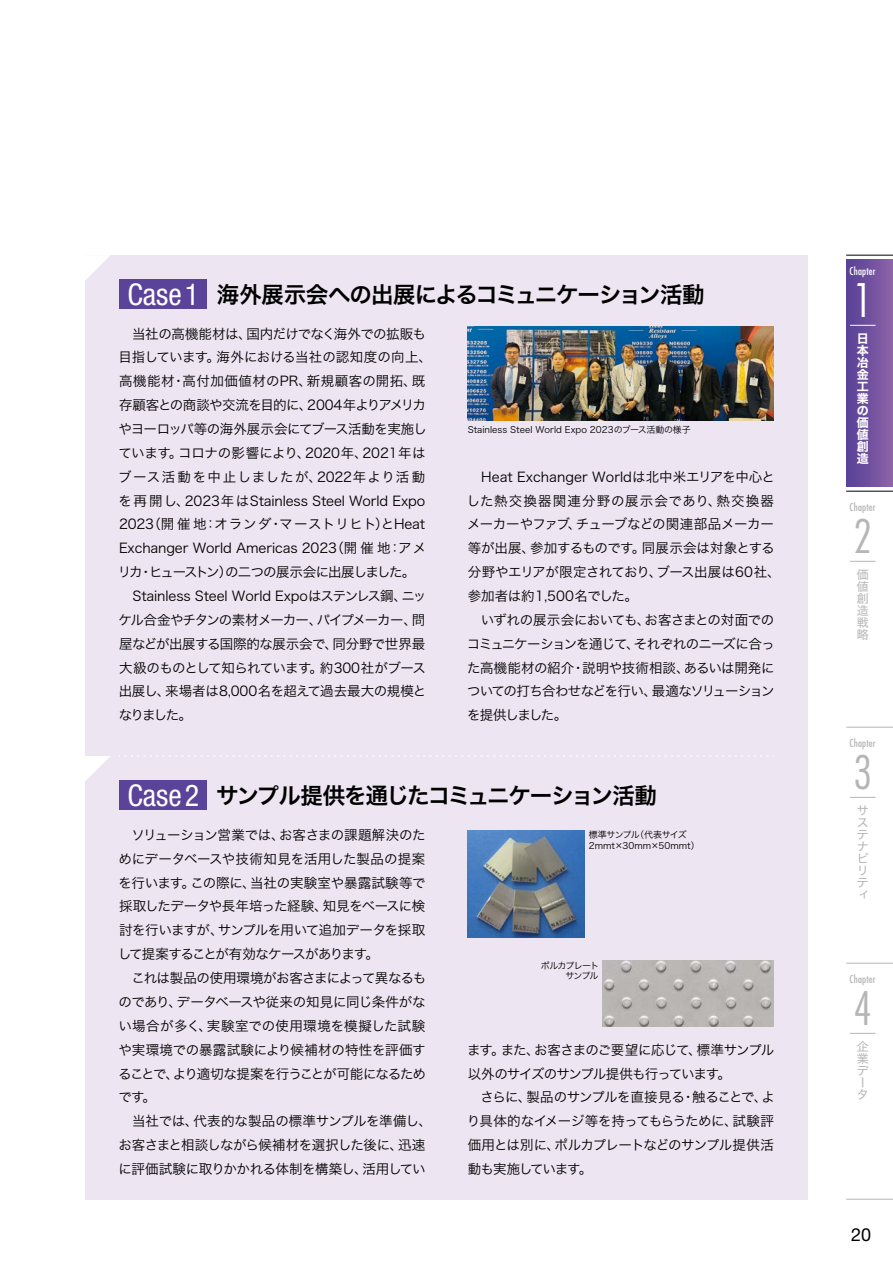
<style>
.page{position:relative;width:893px;height:1263px;background:#fff}
.page>*{position:absolute;margin:0;border:0;box-sizing:border-box;transform-origin:0 0}
.t1{font:300 condensed 45px "Futura Std";color:#b5b6b6}
.t2{font:300 condensed 45px "Futura Std";color:#fff}
.t3{font:22.5px "Hira Kaku Std N W6";letter-spacing:-.055em;color:#000}
.t4{font:18px "Helvetica Neue LT Std";color:#000}
.t5{font:13.5px/23.9px "Hira Kaku Std N W3";letter-spacing:-.025em;color:#000;text-align:justify}
.t6{font:13.5px/23.9px "Hira Kaku Std N W3";color:#000}
.t7{font:13.5px/23.9px "Hira Kaku Std N W3";letter-spacing:-.07em;color:#000}
.t8{font:12px/12px "Hira Kaku Std N W4";color:#b5b6b6}
.t9{font:12px/12px "Hira Kaku Std N W7";color:#fff}
.t10{font:condensed 10.5px "Futura Std";letter-spacing:.02em;color:#b5b6b6}
.t11{font:condensed 10.5px "Futura Std";letter-spacing:.02em;color:#fff}
.t12{font:9px/10.5px "Hira Kaku Std N W3";color:#000}
.t13{font:9px/10.5px "Hira Kaku Std N W3";letter-spacing:-.1em;color:#000;text-align:right}
.s1{font-family:"Helvetica Neue LT Std";font-stretch:condensed;font-size:30px;color:#fff}
</style>
<div class="page">
<div style="left:85px;top:255px;width:723px;height:944px;background:#ede5f1"></div>
<svg style="left:85px;top:255px;width:25px;height:25px"></svg>
<svg style="left:85px;top:756px;width:25px;height:25px"></svg>
<svg style="left:119px;top:755px;width:655px;height:2px"></svg>
<img style="left:468px;top:327px;width:306px;height:93px">
<img style="left:468px;top:830px;width:117px;height:108px">
<img style="left:603px;top:961px;width:171px;height:66px">
<div style="left:119px;top:279px;width:88px;height:30px;background:#5a4398"></div>
<div style="left:119px;top:780px;width:88px;height:30px;background:#5a4398"></div>
<hr style="left:846px;top:491px;width:47px;height:1px;background:#000">
<hr style="left:846px;top:255px;width:47px;height:1px;background:#000">
<div style="left:846px;top:259px;width:47px;height:228px;background:linear-gradient(to right,#564096,#8d63a7)"></div>
<svg style="left:850px;top:325px;width:25px;height:1px"></svg>
<svg style="left:850px;top:561px;width:25px;height:1px"></svg>
<hr style="left:846px;top:727px;width:47px;height:1px;background:#b5b6b6">
<svg style="left:850px;top:797px;width:25px;height:1px"></svg>
<hr style="left:846px;top:963px;width:47px;height:1px;background:#b5b6b6">
<hr style="left:846px;top:1199px;width:47px;height:1px;background:#b5b6b6">
<svg style="left:850px;top:1033px;width:25px;height:1px"></svg>
<h2 class="t3" style="left:127px;top:277px;width:579px"><span class="s1">Case1</span> 海外展示会への出展によるコミュニケーション活動</h2>
<p class="t5" style="left:118px;top:321px;width:316px;text-align:left;text-indent:14px">当社の高機能材は、国内だけでなく海外での拡販も目指しています。海外における当社の認知度の向上、高機能材・高付加価値材のPR、新規顧客の開拓、既存顧客との商談や交流を目的に、2004年よりアメリカやヨーロッパ等の海外展示会にてブース活動を実施しています。コロナの影響により、2020年、2021年はブース活動を中止しましたが、2022年より活動を再開し、2023年はStainless Steel World Expo<br>2023（開催地：オランダ・マーストリヒト）とHeat<br>Exchanger World Americas 2023（開催地：アメリカ・ヒューストン）の二つの展示会に出展しました。</p>
<p class="t5" style="left:119px;top:584px;width:309px;text-indent:14px">Stainless Steel World Expoはステンレス鋼、ニッケル合金やチタンの素材メーカー、パイプメーカー、問屋などが出展する国際的な展示会で、同分野で世界最大級のものとして知られています。約300社がブース出展し、来場者は8,000名を超えて過去最大の規模となりました。</p>
<p class="t12" style="left:468px;top:424px;width:225px">Stainless Steel World Expo 2023のブース活動の様子</p>
<p class="t6" style="left:467px;top:465px;width:315px;text-indent:14px">Heat Exchanger Worldは北中米エリアを中心とした熱交換器関連分野の展示会であり、熱交換器メーカーやファブ、チューブなどの関連部品メーカー等が出展、参加するものです。同展示会は対象とする分野やエリアが限定されており、ブース出展は60社、参加者は約1,500名でした。</p>
<p class="t5" style="left:467px;top:608px;width:309px;text-indent:14px">いずれの展示会においても、お客さまとの対面でのコミュニケーションを通じて、それぞれのニーズに合った高機能材の紹介・説明や技術相談、あるいは開発についての打ち合わせなどを行い、最適なソリューションを提供しました。</p>
<h2 class="t3" style="left:127px;top:778px;width:531px"><span class="s1">Case2</span> サンプル提供を通じたコミュニケーション活動</h2>
<p class="t5" style="left:118px;top:823px;width:309px;text-indent:14px">ソリューション営業では、お客さまの課題解決のためにデータベースや技術知見を活用した製品の提案を行います。この際に、当社の実験室や暴露試験等で採取したデータや長年培った経験、知見をベースに検討を行いますが、サンプルを用いて追加データを採取して提案することが有効なケースがあります。</p>
<p class="t5" style="left:118px;top:966px;width:309px;text-indent:13px">これは製品の使用環境がお客さまによって異なるものであり、データベースや従来の知見に同じ条件がない場合が多く、実験室での使用環境を模擬した試験や実環境での暴露試験により候補材の特性を評価することで、より適切な提案を行うことが可能になるためです。</p>
<p class="t5" style="left:119px;top:1109px;width:315px;text-align:left;text-indent:14px">当社では、代表的な製品の標準サンプルを準備し、お客さまと相談しながら候補材を選択した後に、迅速に評価試験に取りかかれる体制を構築し、活用してい</p>
<p class="t12" style="left:589px;top:829px;width:112px">標準サンプル（代表サイズ<br>2mmt×30mm×50mmt）</p>
<p class="t13" style="left:541px;top:960px;width:60px">ポルカプレートサンプル</p>
<p class="t7" style="left:467px;top:1037px;width:309px">ます。また、お客さまのご要望に応じて、標準サンプル以外のサイズのサンプル提供も行っています。</p>
<p class="t5" style="left:467px;top:1085px;width:310px;text-indent:14px">さらに、製品のサンプルを直接見る・触ることで、より具体的なイメージ等を持ってもらうために、試験評価用とは別に、ポルカプレートなどのサンプル提供活動も実施しています。</p>
<p class="t11" style="left:850px;top:265px;width:28px">Chapter</p>
<h1 class="t2" style="left:853px;top:274px;width:20px">1</h1>
<p class="t9" style="left:857px;top:333px;width:13px">日本冶金工業の価値創造</p>
<p class="t10" style="left:850px;top:501px;width:28px">Chapter</p>
<h1 class="t1" style="left:853px;top:510px;width:20px">2</h1>
<p class="t8" style="left:857px;top:569px;width:13px;text-align:justify">価値創造戦略</p>
<p class="t10" style="left:850px;top:737px;width:28px">Chapter</p>
<h1 class="t1" style="left:853px;top:746px;width:20px">3</h1>
<p class="t8" style="left:857px;top:805px;width:13px">サステナビリティ</p>
<p class="t10" style="left:850px;top:973px;width:28px">Chapter</p>
<h1 class="t1" style="left:853px;top:982px;width:20px">4</h1>
<p class="t8" style="left:857px;top:1041px;width:13px">企業データ</p>
<h3 class="t4" style="left:851px;top:1224px;width:22px">20</h3>
</div>
